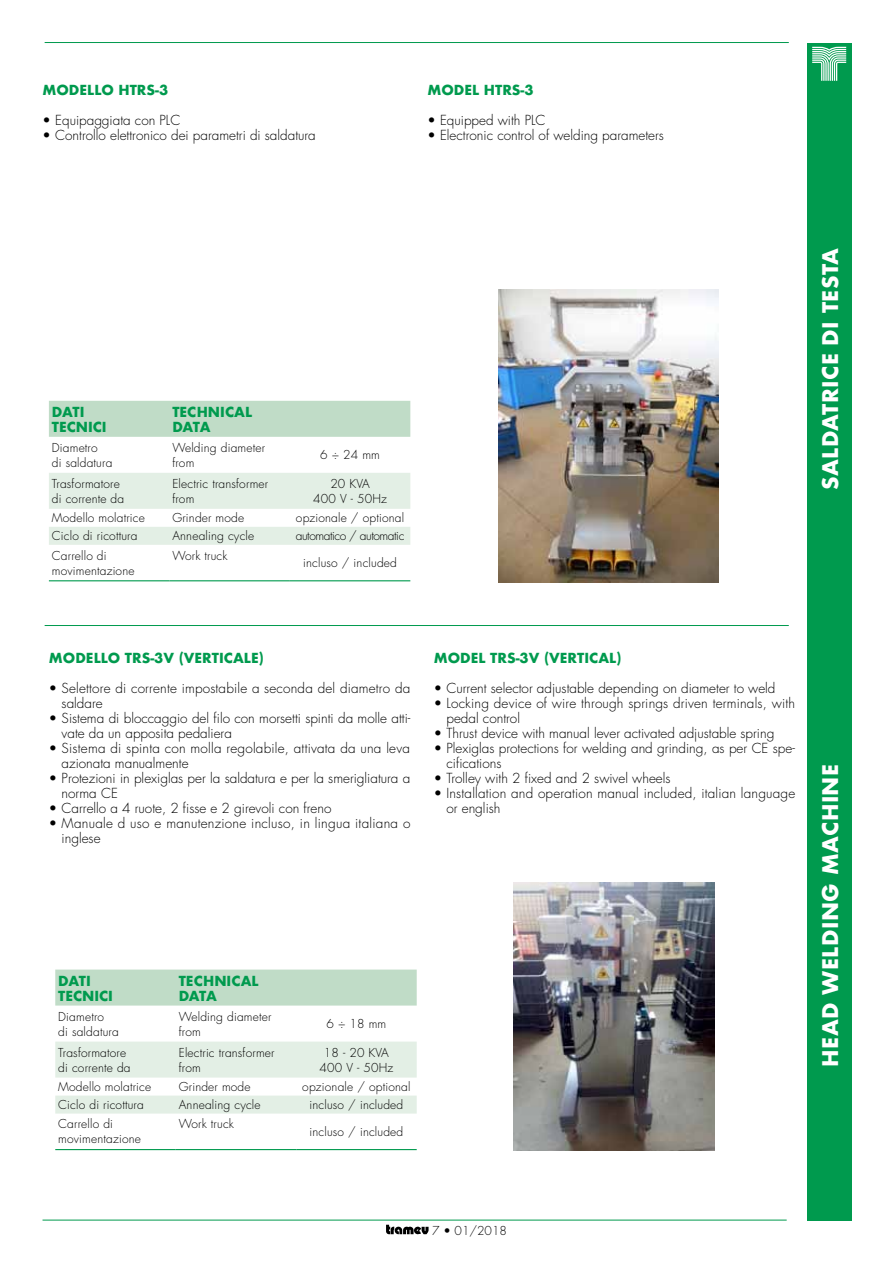
<style>
.page{position:relative;width:893px;height:1263px;background:#fff}
.page>*{position:absolute;margin:0;border:0;box-sizing:border-box;transform-origin:0 0}
.t1{font:700 21px "Futura";letter-spacing:.02em;color:#fff}
.t2{font:300 13.5px/15px "Futura";color:#000}
.t3{font:700 13.5px/15px "Futura";color:#009a4e}
.t4{font:300 13.5px/15px "Futura";letter-spacing:.02em;color:#000}
.t5{font:300 12px/15px "Futura";letter-spacing:.015em;color:#000}
.t6{font:300 12px "Futura";letter-spacing:-.035em;color:#000}
</style>
<div class="page">
<hr style="left:43px;top:1220px;width:744px;height:1px;background:#009a4e">
<div style="left:807px;top:43px;width:44px;height:1177px;background:#009a4e"></div>
<svg style="left:812px;top:47px;width:34px;height:34px"></svg>
<svg style="left:386px;top:1225px;width:43px;height:9px"></svg>
<hr style="left:45px;top:42px;width:744px;height:1px;background:#009a4e">
<hr style="left:45px;top:625px;width:744px;height:1px;background:#009a4e">
<div style="left:49px;top:401px;width:361px;height:36px;background:#c0dcc7"></div>
<svg style="left:49px;top:473px;width:361px;height:72px"></svg>
<hr style="left:49px;top:580px;width:120px;height:1px;background:#009a4e">
<hr style="left:169px;top:580px;width:121px;height:1px;background:#009a4e">
<hr style="left:290px;top:580px;width:120px;height:1px;background:#009a4e">
<img style="left:498px;top:289px;width:220px;height:294px">
<div style="left:55px;top:969px;width:362px;height:36px;background:#c0dcc7"></div>
<svg style="left:55px;top:1041px;width:362px;height:72px"></svg>
<hr style="left:55px;top:1149px;width:121px;height:1px;background:#009a4e">
<hr style="left:176px;top:1149px;width:120px;height:1px;background:#009a4e">
<hr style="left:296px;top:1149px;width:121px;height:1px;background:#009a4e">
<img style="left:514px;top:882px;width:201px;height:268px">
<p class="t3" style="left:43px;top:83px;width:127px">MO DELLO HTRS-3</p>
<p class="t2" style="left:43px;top:113px;width:139px">• Equipaggiata con PLC</p>
<p class="t2" style="left:43px;top:128px;width:275px">• Controllo elettronico dei parametri di saldatura</p>
<p class="t3" style="left:427px;top:83px;width:108px">MO DEL HTRS-3</p>
<p class="t2" style="left:427px;top:113px;width:120px">• Equipped with PLC</p>
<p class="t2" style="left:427px;top:128px;width:238px">• Electronic control of welding parameters</p>
<p class="t3" style="left:52px;top:404px;width:56px">DATI<br>TECNICI</p>
<p class="t3" style="left:172px;top:404px;width:81px">TECHNICAL<br>DATA</p>
<p class="t5" style="left:52px;top:440px;width:62px">Diametro<br>di saldatura</p>
<p class="t5" style="left:172px;top:440px;width:94px">Welding diameter from</p>
<p class="t5" style="left:320px;top:448px;width:61px">6 ÷ 24 mm</p>
<p class="t5" style="left:52px;top:476px;width:74px">Trasformatore di corrente da</p>
<p class="t5" style="left:172px;top:476px;width:97px">Electric transformer from</p>
<p class="t5" style="left:313px;top:476px;width:75px;text-align:center">20 KVA<br>400 V - 50Hz</p>
<p class="t5" style="left:52px;top:511px;width:94px">Modello molatrice</p>
<p class="t5" style="left:172px;top:511px;width:73px">Grinder mode</p>
<p class="t5" style="left:296px;top:511px;width:110px">opzionale / optional</p>
<p class="t5" style="left:52px;top:529px;width:87px">Ciclo di ricottura</p>
<p class="t5" style="left:172px;top:529px;width:83px">Annealing cycle</p>
<p class="t6" style="left:296px;top:529px;width:110px">automatico / automatic</p>
<p class="t5" style="left:52px;top:548px;width:84px">Carrello di movimentazione</p>
<p class="t5" style="left:172px;top:548px;width:57px">Work truck</p>
<p class="t5" style="left:303px;top:555px;width:95px">incluso / included</p>
<h1 class="t1" style="left:815px;top:490px;width:243px;rotate:-90deg">SALDATRICE DI TESTA</h1>
<p class="t3" style="left:49px;top:650px;width:163px">MO DELLO TRS-3V (VERTICAL</p>
<p class="t3" style="left:251px;top:650px;width:14px">E)</p>
<p class="t2" style="left:62px;top:681px;width:350px;text-indent:-13px">• Selettore di corrente impostabile a seconda del diametro da saldare</p>
<p class="t2" style="left:62px;top:711px;width:350px;text-indent:-13px">• Sistema di bloccaggio del filo con morsetti spinti da molle atti&shy;vate da unʼapposita pedaliera</p>
<p class="t2" style="left:62px;top:741px;width:350px;text-indent:-13px">• Sistema di spinta con molla regolabile, attivata da una leva azionata manualmente</p>
<p class="t2" style="left:62px;top:771px;width:350px;text-indent:-13px">• Protezioni in plexiglas per la saldatura e per la smerigliatura a norma CE</p>
<p class="t2" style="left:49px;top:801px;width:284px">• Carrello a 4 ruote, 2 fisse e 2 girevoli con freno</p>
<p class="t4" style="left:62px;top:816px;width:350px;text-indent:-13px">• Manuale dʼuso e manutenzione incluso, in lingua italiana o inglese</p>
<p class="t3" style="left:434px;top:650px;width:189px">MO DEL TRS-3V (VERTICAL)</p>
<p class="t2" style="left:434px;top:681px;width:343px">• Current selector adjustable depending on diameter to weld</p>
<p class="t2" style="left:446px;top:696px;width:350px;text-indent:-13px">• Locking device of wire through springs driven terminals, with pedal control</p>
<p class="t2" style="left:434px;top:726px;width:342px">• Thrust device with manual lever activated adjustable spring</p>
<p class="t2" style="left:446px;top:741px;width:350px;text-indent:-13px">• Plexiglas protections for welding and grinding, as per CE spe&shy;cifications</p>
<p class="t2" style="left:434px;top:771px;width:238px">• Trolley with 2 fixed and 2 swivel wheels</p>
<p class="t2" style="left:446px;top:786px;width:350px;text-indent:-13px">• Installation and operation manual included, italian language or english</p>
<p class="t3" style="left:58px;top:973px;width:56px">DATI<br>TECNICI</p>
<p class="t3" style="left:179px;top:973px;width:81px">TECHNICAL<br>DATA</p>
<p class="t5" style="left:58px;top:1009px;width:62px">Diametro<br>di saldatura</p>
<p class="t5" style="left:179px;top:1009px;width:94px">Welding diameter from</p>
<p class="t5" style="left:327px;top:1016px;width:61px">6 ÷ 18 mm</p>
<p class="t5" style="left:58px;top:1045px;width:74px">Trasformatore di corrente da</p>
<p class="t5" style="left:179px;top:1045px;width:97px">Electric transformer from</p>
<p class="t5" style="left:320px;top:1045px;width:75px;text-align:center">18 - 20 KVA<br>400 V - 50Hz</p>
<p class="t5" style="left:58px;top:1079px;width:94px">Modello molatrice</p>
<p class="t5" style="left:179px;top:1079px;width:73px">Grinder mode</p>
<p class="t5" style="left:302px;top:1079px;width:110px">opzionale / optional</p>
<p class="t5" style="left:58px;top:1097px;width:87px">Ciclo di ricottura</p>
<p class="t5" style="left:179px;top:1097px;width:83px">Annealing cycle</p>
<p class="t5" style="left:310px;top:1097px;width:95px">incluso / included</p>
<p class="t5" style="left:58px;top:1117px;width:84px">Carrello di movimentazione</p>
<p class="t5" style="left:179px;top:1117px;width:57px">Work truck</p>
<p class="t5" style="left:310px;top:1124px;width:95px">incluso / included</p>
<h1 class="t1" style="left:815px;top:1067px;width:301px;rotate:-90deg">HEAD WELDING MACH INE</h1>
<p class="t5" style="left:432px;top:1223px;width:76px">7 • 01/2018</p>
</div>
